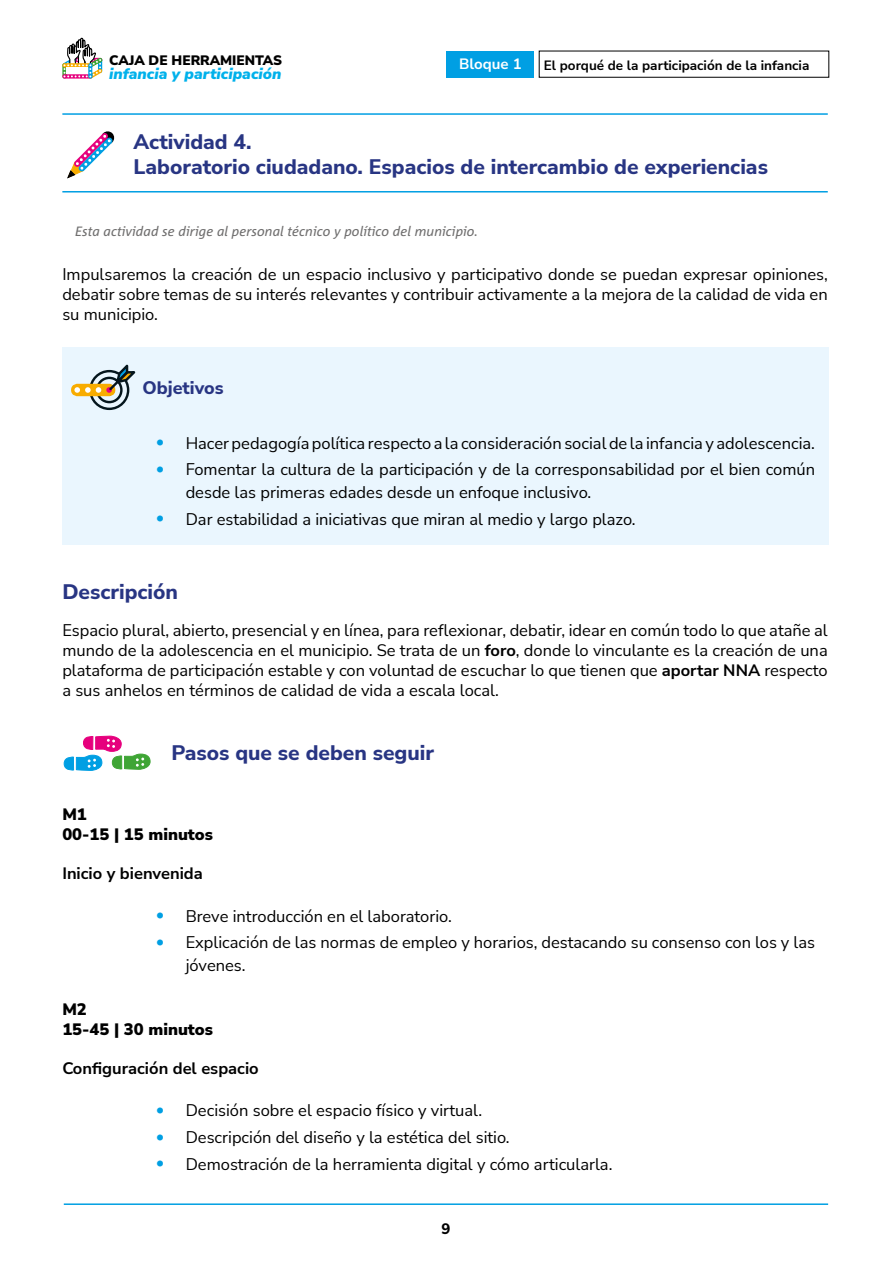
<style>
.page{position:relative;width:893px;height:1263px;background:#fff}
.page>*{position:absolute;margin:0;border:0;box-sizing:border-box;transform-origin:0 0}
.titulo_2_-_ACTIVIDAD{font:800 21px/25.2px "Nunito Sans";color:#283583}
.GeneralTexto{font:800 21px "Nunito Sans";color:#283583}
.titulo_2{font:800 21px "Nunito Sans";color:#283583}
.titulo_3{font:800 18px "Nunito Sans";color:#283583}
.GeneralTexto-2{font:16.5px/19.8px "Nunito Sans";color:#000;text-align:justify}
.GeneralTexto-3{font:700 16.5px "Nunito Sans";color:#000}
.GeneralTexto-4{font:900 16.5px "Nunito Sans";color:#000}
.t1{font:italic 900 15.45px "Nunito Sans";color:#00b1eb}
.t2{font:700 15px "Nunito Sans";color:#fff}
.t3{font:800 15px "Nunito Sans";color:#000}
.t4{font:900 13.65px "Nunito Sans";color:#000}
.GeneralPie{font:italic 13.5px "Corpid";color:#706f6f}
.t5{font:700 13.5px "Nunito Sans";color:#000}
.s1{font-weight:900;color:#009fe3}
.s2{font-weight:700}
</style>
<div class="page">
<svg style="left:62px;top:37px;width:41px;height:42px"></svg>
<div style="left:446px;top:51px;width:88px;height:26px;background:#009fe3"></div>
<hr style="left:64px;top:1203px;width:764px;height:2px;background:#009fe3">
<div style="left:63px;top:347px;width:766px;height:197px;background:#eaf6fe"></div>
<hr style="left:62px;top:113px;width:766px;height:2px;background:#009fe3">
<hr style="left:62px;top:191px;width:766px;height:1px;background:#009fe3">
<svg style="left:67px;top:131px;width:48px;height:48px"></svg>
<div style="left:89px;top:370px;width:40px;height:40px;border:2px solid #05161d;border-radius:50%"></div>
<div style="left:96px;top:377px;width:27px;height:26px;border:2px solid #05161d;border-radius:50%"></div>
<div style="left:104px;top:384px;width:11px;height:12px;border:2px solid #05161d;border-radius:50%"></div>
<div style="left:71px;top:384px;width:44px;height:12px;background:#f8ac00;border-radius:6px"></div>
<svg style="left:74px;top:364px;width:62px;height:29px"></svg>
<svg style="left:63px;top:735px;width:88px;height:36px"></svg>
<p class="t4" style="left:109px;top:51px;width:174px">CAJA DE HERRAMIENTAS</p>
<p class="t1" style="left:109px;top:62px;width:174px">infancia y participación</p>
<p class="t2" style="left:459px;top:53px;width:64px">Bloque 1</p>
<p class="t5" style="left:544px;top:55px;width:267px">El porqué de la participación de la infancia</p>
<p class="titulo_2_-_ACTIVIDAD" style="left:134px;top:128px;width:636px">Actividad 4.<br>Laboratorio ciudadano. Espacios de intercambio de experiencias</p>
<p class="GeneralPie" style="left:75px;top:223px;width:404px">Esta actividad se dirige al personal técnico y político del municipio.</p>
<p class="GeneralTexto-2" style="left:62px;top:264px;width:767px">Impulsaremos la creación de un espacio inclusivo y participativo donde se puedan expresar opiniones, debatir sobre temas de su interés relevantes y contribuir activamente a la mejora de la calidad de vida en su municipio.</p>
<p class="titulo_3" style="left:143px;top:375px;width:83px">Objetivos</p>
<p class="GeneralTexto-2" style="left:156px;top:432px;width:661px"><span class="s1">•</span> Hacer pedagogía política respecto a la consideración social de la infancia y adolescencia.</p>
<p class="GeneralTexto-2" style="left:186px;top:458px;width:631px;line-height:22.5px;text-indent:-30px"><span class="s1">•</span> Fomentar la cultura de la participación y de la corresponsabilidad por el bien común desde las primeras edades desde un enfoque inclusivo.</p>
<p class="GeneralTexto-2" style="left:156px;top:508px;width:481px"><span class="s1">•</span> Dar estabilidad a iniciativas que miran al medio y largo plazo.</p>
<p class="titulo_2" style="left:62px;top:577px;width:117px">Descripción</p>
<p class="GeneralTexto-2" style="left:62px;top:620px;width:767px">Espacio plural, abierto, presencial y en línea, para reflexionar, debatir, idear en común todo lo que atañe al mundo de la adolescencia en el municipio. Se trata de un <span class="s2">foro</span>, donde lo vinculante es la creación de una plataforma de participación estable y con voluntad de escuchar lo que tienen que <span class="s2">aportar NNA</span> respecto a sus anhelos en términos de calidad de vida a escala local.</p>
<p class="GeneralTexto" style="left:171px;top:738px;width:264px">Pasos que se deben seguir</p>
<p class="GeneralTexto-4" style="left:62px;top:802px;width:26px">M1</p>
<p class="GeneralTexto-4" style="left:62px;top:822px;width:152px">00-15 | 15 minutos</p>
<p class="GeneralTexto-3" style="left:62px;top:862px;width:142px">Inicio y bienvenida</p>
<p class="GeneralTexto-2" style="left:156px;top:905px;width:297px"><span class="s1">•</span> Breve introducción en el laboratorio.</p>
<p class="GeneralTexto-2" style="left:186px;top:931px;width:631px;line-height:22.5px;text-indent:-30px"><span class="s1">•</span> Explicación de las normas de empleo y horarios, destacando su consenso con los y las jóvenes.</p>
<p class="GeneralTexto-4" style="left:62px;top:997px;width:26px">M2</p>
<p class="GeneralTexto-4" style="left:62px;top:1017px;width:152px">15-45 | 30 minutos</p>
<p class="GeneralTexto-3" style="left:62px;top:1057px;width:198px">Configuración del espacio</p>
<p class="GeneralTexto-2" style="left:156px;top:1100px;width:328px"><span class="s1">•</span> Decisión sobre el espacio físico y virtual.</p>
<p class="GeneralTexto-2" style="left:156px;top:1127px;width:355px"><span class="s1">•</span> Descripción del diseño y la estética del sitio.</p>
<p class="GeneralTexto-2" style="left:156px;top:1154px;width:458px"><span class="s1">•</span> Demostración de la herramienta digital y cómo articularla.</p>
<p class="t3" style="left:441px;top:1218px;width:10px">9</p>
</div>
